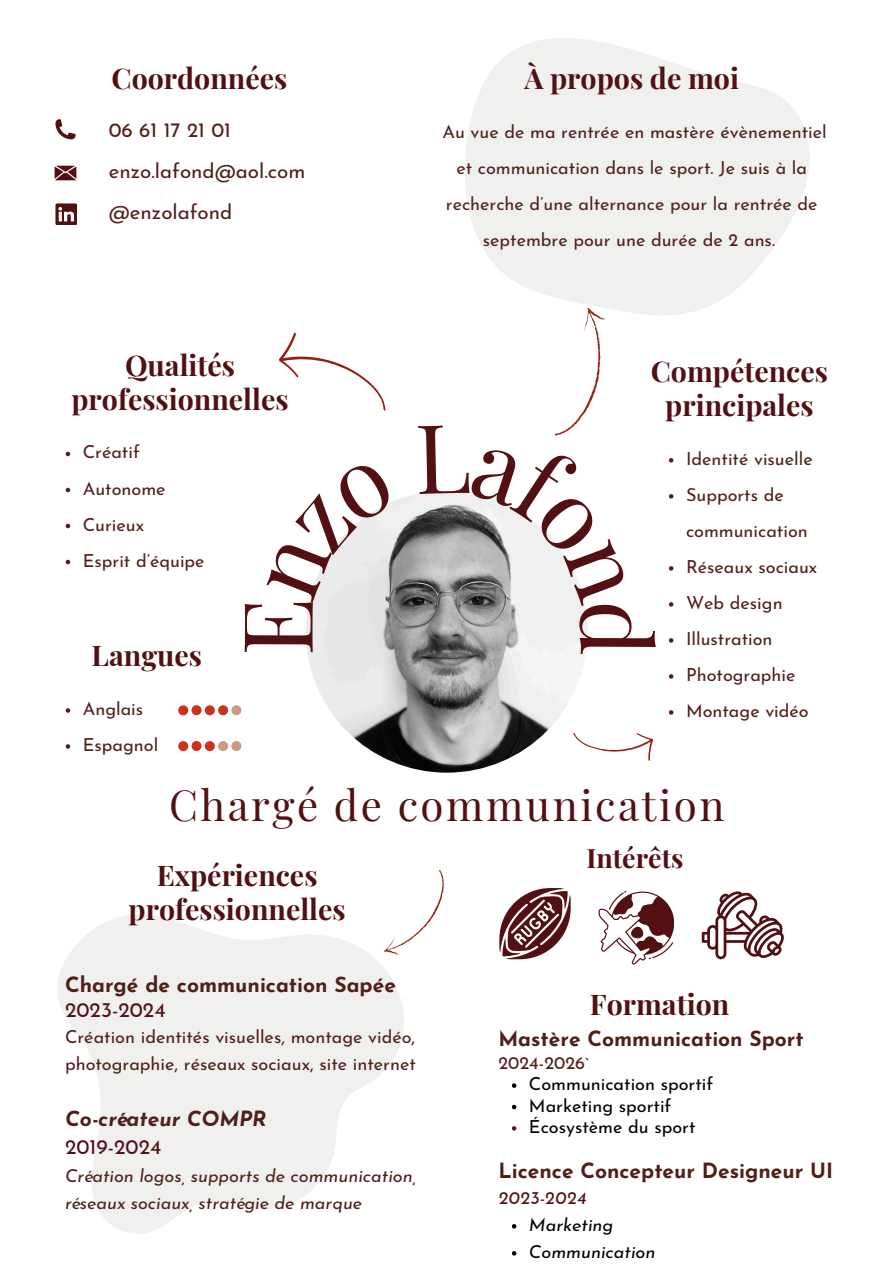
<style>
.page{position:relative;width:894px;height:1264px;background:#fff}
.page>*{position:absolute;margin:0;border:0;box-sizing:border-box;transform-origin:0 0}
.t1{font:96px "Playfair Display";color:#531012}
.t2{font:42px "Playfair Display";letter-spacing:.06em;color:#531012}
.t3{font:700 28.5px/33.8px "Playfair Display";color:#531012;text-align:center}
.t4{font:700 26.7px "Playfair Display";color:#531012}
.t5{font:700 21px "Josefin Sans";color:#502018}
.t6{font:21px "Josefin Sans";color:#531012}
.t7{font:italic 700 21px "Josefin Sans";color:#502018}
.t8{font:20.55px/41.1px "Josefin Sans";color:#502018}
.t9{font:18px/36px "Josefin Sans";color:#502018}
.t10{font:italic 18px/27px "Josefin Sans";color:#502018}
.t11{font:18px/21.3px "Josefin Sans";color:#000}
.t12{font:italic 18px/27px "Josefin Sans";color:#000}
.t13{font:italic 18px "Josefin Sans";color:#531012}
</style>
<div class="page">
<img style="left:306px;top:491px;width:281px;height:281px;border-radius:50%">
<svg style="left:279px;top:332px;width:107px;height:79px"></svg>
<svg style="left:573px;top:732px;width:81px;height:29px"></svg>
<svg style="left:404px;top:870px;width:40px;height:74px"></svg>
<svg style="left:66px;top:708px;width:4px;height:4px"></svg>
<svg style="left:66px;top:744px;width:4px;height:4px"></svg>
<div style="left:231px;top:705px;width:10px;height:10px;background:#ca9a83;border-radius:50%"></div>
<div style="left:218px;top:705px;width:10px;height:10px;background:#cc311a;border-radius:50%"></div>
<div style="left:205px;top:705px;width:10px;height:10px;background:#cc311a;border-radius:50%"></div>
<div style="left:191px;top:705px;width:10px;height:10px;background:#cc311a;border-radius:50%"></div>
<div style="left:178px;top:705px;width:10px;height:10px;background:#cc311a;border-radius:50%"></div>
<div style="left:231px;top:741px;width:10px;height:10px;background:#ca9a83;border-radius:50%"></div>
<div style="left:218px;top:741px;width:10px;height:10px;background:#ca9a83;border-radius:50%"></div>
<div style="left:205px;top:741px;width:10px;height:10px;background:#cc311a;border-radius:50%"></div>
<div style="left:191px;top:741px;width:10px;height:10px;background:#cc311a;border-radius:50%"></div>
<div style="left:178px;top:741px;width:10px;height:10px;background:#cc311a;border-radius:50%"></div>
<svg style="left:465px;top:38px;width:344px;height:277px;fill:#f0f0ee"></svg>
<svg style="left:57px;top:915px;width:347px;height:319px;fill:#f0f0ee"></svg>
<svg style="left:55px;top:203px;width:22px;height:22px"></svg>
<svg style="left:55px;top:119px;width:21px;height:20px"></svg>
<svg style="left:55px;top:166px;width:21px;height:14px"></svg>
<svg style="left:499px;top:888px;width:71px;height:71px"></svg>
<svg style="left:598px;top:891px;width:75px;height:73px"></svg>
<svg style="left:701px;top:891px;width:83px;height:68px"></svg>
<svg style="left:668px;top:458px;width:5px;height:4px"></svg>
<svg style="left:668px;top:494px;width:5px;height:4px"></svg>
<svg style="left:668px;top:566px;width:5px;height:4px"></svg>
<svg style="left:668px;top:602px;width:5px;height:4px"></svg>
<svg style="left:668px;top:638px;width:5px;height:4px"></svg>
<svg style="left:668px;top:674px;width:5px;height:4px"></svg>
<svg style="left:668px;top:710px;width:5px;height:4px"></svg>
<svg style="left:66px;top:452px;width:4px;height:4px"></svg>
<svg style="left:66px;top:488px;width:4px;height:4px"></svg>
<svg style="left:66px;top:524px;width:4px;height:4px"></svg>
<svg style="left:66px;top:560px;width:4px;height:4px"></svg>
<svg style="left:511px;top:1083px;width:5px;height:4px"></svg>
<svg style="left:511px;top:1104px;width:5px;height:5px"></svg>
<svg style="left:511px;top:1126px;width:5px;height:4px"></svg>
<svg style="left:511px;top:1224px;width:5px;height:4px"></svg>
<svg style="left:511px;top:1251px;width:5px;height:4px"></svg>
<svg style="left:309px;top:500px;width:87px;height:102px"></svg>
<svg style="left:418px;top:307px;width:212px;height:299px"></svg>
<p class="t3" style="left:111px;top:61px;width:177px">Coordonnées</p>
<p class="t8" style="left:109px;top:111px;width:198px">06 61 17 21 01 enzo.lafond@aol.com @enzolafond</p>
<p class="t3" style="left:524px;top:61px;width:216px">À propos de moi</p>
<p class="t9" style="left:442px;top:115px;width:386px">Au vue de ma rentrée en mastère évènementiel</p>
<p class="t9" style="left:456px;top:151px;width:352px">et communication dans le sport. Je suis à la</p>
<p class="t9" style="left:446px;top:187px;width:373px">recherche d’une alternance pour la rentrée de</p>
<p class="t9" style="left:482px;top:223px;width:294px">septembre pour une durée de 2 ans.</p>
<h2 class="t3" style="left:71px;top:347px;width:218px">Qualités professionnelles</h2>
<h3 class="t9" style="left:83px;top:436px;width:59px">Créatif</h3>
<p class="t9" style="left:83px;top:472px;width:84px">Autonome</p>
<p class="t9" style="left:83px;top:508px;width:63px">Curieux</p>
<p class="t9" style="left:83px;top:544px;width:123px">Esprit d’équipe</p>
<p class="t3" style="left:650px;top:353px;width:178px">Compétences principales</p>
<p class="t9" style="left:685px;top:442px;width:128px">Identité visuelle</p>
<p class="t9" style="left:685px;top:478px;width:123px">Supports de communication</p>
<p class="t9" style="left:685px;top:550px;width:133px">Réseaux sociaux</p>
<h1 class="t9" style="left:685px;top:586px;width:98px">Web design</h1>
<p class="t9" style="left:685px;top:622px;width:88px">Illustration</p>
<h3 class="t9" style="left:685px;top:658px;width:111px">Photographie</h3>
<p class="t9" style="left:685px;top:694px;width:124px">Montage vidéo</p>
<h4 class="t1" style="left:209px;top:656px;width:60px;rotate:-90deg">E</h4>
<p class="t1" style="left:684px;top:600px;width:58px;rotate:90deg">d</p>
<h3 class="t3" style="left:92px;top:637px;width:112px">Langues</h3>
<h3 class="t9" style="left:83px;top:692px;width:62px">Anglais</h3>
<p class="t9" style="left:83px;top:728px;width:77px">Espagnol</p>
<p class="t2" style="left:169px;top:775px;width:556px">Chargé de communication</p>
<p class="t3" style="left:129px;top:857px;width:218px">Expériences professionnelles</p>
<p class="t5" style="left:65px;top:976px;width:332px">Chargé de communication Sapée</p>
<p class="t6" style="left:65px;top:1001px;width:102px">2023-2024</p>
<p class="t9" style="left:65px;top:1024px;width:352px;line-height:27px">Création identités visuelles, montage vidéo, photographie, réseaux sociaux, site internet</p>
<h3 class="t7" style="left:65px;top:1110px;width:203px">Co-créateur COMPR</h3>
<p class="t6" style="left:65px;top:1138px;width:98px">2019-2024</p>
<p class="t10" style="left:65px;top:1164px;width:353px">Création logos, supports de communication, réseaux sociaux, stratégie de marque</p>
<p class="t4" style="left:586px;top:839px;width:98px">Intérêts</p>
<p class="t3" style="left:589px;top:986px;width:141px">Formation</p>
<p class="t5" style="left:498px;top:1030px;width:307px">Mastère Communication Sport</p>
<p class="t9" style="left:498px;top:1046px;width:93px">2024-2026`</p>
<p class="t11" style="left:529px;top:1074px;width:186px">Communication sportif<br>Marketing sportif<br>Écosystème du sport</p>
<p class="t5" style="left:498px;top:1162px;width:336px">Licence Concepteur Designeur UI</p>
<p class="t13" style="left:498px;top:1190px;width:89px">2023-2024</p>
<p class="t12" style="left:529px;top:1212px;width:128px">Marketing<br>Communication</p>
</div>
